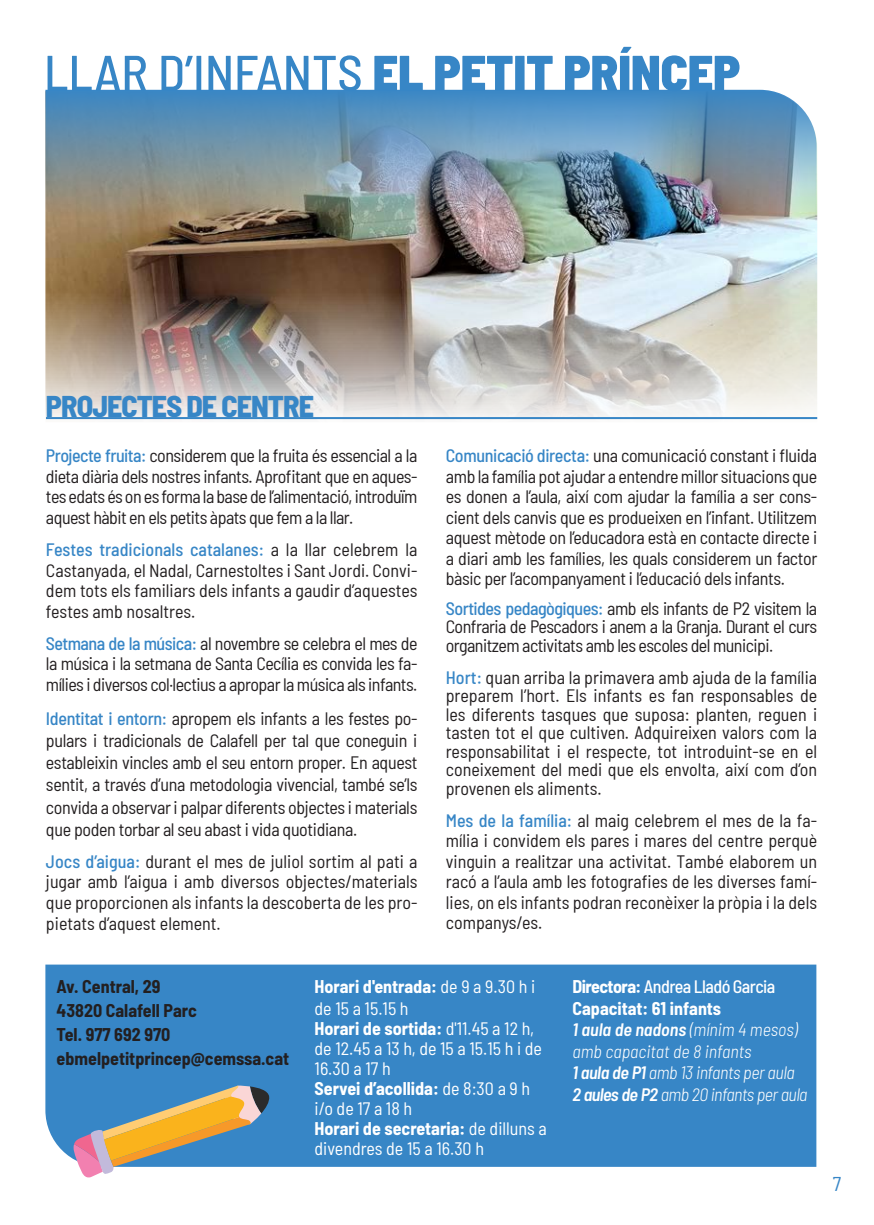
<style>
.page{position:relative;width:874px;height:1225px;background:#fff}
.page>*{position:absolute;margin:0;border:0;box-sizing:border-box;transform-origin:0 0}
.Estilo_de_párrafo_1{font:900 semi-condensed 50px "Barlow";color:#3786c6}
.t1{font:800 semi-condensed 30px "Barlow";letter-spacing:-.03em;color:#3786c6}
.t2{font:semi-condensed 20px "Barlow";color:#3786c6}
.t3{font:semi-condensed 18px/20.6px "Barlow";letter-spacing:-.02em;color:#231f20;text-align:justify}
.t4{font:semi-condensed 18px/20px "Barlow";color:#fff}
.t5{font:700 semi-condensed 18px "Barlow";color:#231f20}
.t6{font:italic 300 semi-condensed 18px "Barlow";letter-spacing:-.02em;color:#fff}
.t7{font:italic 300 semi-condensed 18px/21.6px "Barlow";color:#fff}
.t8{font:700 semi-condensed 18px "Barlow";color:#fff}
.t9{font:500 semi-condensed 18px "Barlow";letter-spacing:-.03em;color:#fff}
.s1{font-weight:500}
.s2{font-weight:500;color:#3786c6}
.s3{font-weight:700}
.s4{font-weight:400}
.s5{font-weight:600}
</style>
<div class="page">
<div style="left:45px;top:964px;width:771px;height:202px;background:#3786c6"></div>
<img style="left:45px;top:347px;width:771px;height:73px">
<hr style="left:46px;top:417px;width:770px;height:2px;background:#3786c6">
<img style="left:45px;top:90px;width:771px;height:257px">
<svg style="left:73px;top:1085px;width:196px;height:93px;background:#97a29d"></svg>
<p class="Estilo_de_párrafo_1" style="left:44px;top:36px;width:697px"><span class="s1">LLAR D’INFANTS</span> EL PETIT PRÍNCEP</p>
<p class="t1" style="left:46px;top:384px;width:269px">PROJECTES DE CENTRE</p>
<p class="t3" style="left:46px;top:444px;width:373px"><span class="s2">Projecte fruita:</span> considerem que la fruita és essencial a la dieta diària dels nostres infants. Aprofitant que en aques&shy;tes edats és on es forma la base de l’alimentació, introduïm aquest hàbit en els petits àpats que fem a la llar.</p>
<p class="t3" style="left:46px;top:538px;width:373px"><span class="s2">Festes tradicionals catalanes:</span> a la llar celebrem la Castanyada, el Nadal, Carnestoltes i Sant Jordi. Convi&shy;dem tots els familiars dels infants a gaudir d’aquestes festes amb nosaltres.</p>
<p class="t3" style="left:46px;top:632px;width:373px"><span class="s2">Setmana de la música:</span> al novembre se celebra el mes de la música i la setmana de Santa Cecília es convida les fa&shy;mílies i diversos col·lectius a apropar la música als infants.</p>
<p class="t3" style="left:46px;top:706px;width:373px;line-height:22.2px"><span class="s2">Identitat i entorn:</span> apropem els infants a les festes po&shy;pulars i tradicionals de Calafell per tal que coneguin i estableixin vincles amb el seu entorn proper. En aquest sentit, a través d’una metodologia vivencial, també se’ls convida a observar i palpar diferents objectes i materials que poden torbar al seu abast i vida quotidiana.</p>
<p class="t3" style="left:46px;top:849px;width:373px"><span class="s2">Jocs d’aigua:</span> durant el mes de juliol sortim al pati a jugar amb l’aigua i amb diversos objectes/materials que proporcionen als infants la descoberta de les pro&shy;pietats d’aquest element.</p>
<p class="t3" style="left:445px;top:444px;width:373px"><span class="s2">Comunicació directa:</span> una comunicació constant i fluida amb la família pot ajudar a entendre millor situacions que es donen a l’aula, així com ajudar la família a ser cons&shy;cient dels canvis que es produeixen en l’infant. Utilitzem aquest mètode on l’educadora està en contacte directe i a diari amb les famílies, les quals considerem un factor bàsic per l’acompanyament i l’educació dels infants.</p>
<p class="t3" style="left:445px;top:598px;width:373px;line-height:18.4px"><span class="s2">Sortides pedagògiques:</span> amb els infants de P2 visitem la Confraria de Pescadors i anem a la Granja. Durant el curs organitzem activitats amb les escoles del municipi.</p>
<p class="t3" style="left:445px;top:667px;width:373px;line-height:18.4px"><span class="s2">Hort:</span> quan arriba la primavera amb ajuda de la família preparem l’hort. Els infants es fan responsables de les diferents tasques que suposa: planten, reguen i tasten tot el que cultiven. Adquireixen valors com la responsabilitat i el respecte, tot introduint-se en el coneixement del medi que els envolta, així com d’on provenen els aliments.</p>
<p class="t3" style="left:445px;top:808px;width:373px"><span class="s2">Mes de la família:</span> al maig celebrem el mes de la fa&shy;mília i convidem els pares i mares del centre perquè vinguin a realitzar una activitat. També elaborem un racó a l’aula amb les fotografies de les diverses famí&shy;lies, on els infants podran reconèixer la pròpia i la dels companys/es.</p>
<p class="t5" style="left:57px;top:973px;width:105px">Av. Central, 29</p>
<p class="t5" style="left:57px;top:997px;width:142px">43820 Calafell Parc</p>
<p class="t5" style="left:57px;top:1021px;width:115px">Tel. 977 692 970</p>
<p class="t5" style="left:57px;top:1045px;width:234px">ebmelpetitprincep@cemssa.cat</p>
<p class="t4" style="left:314px;top:974px;width:222px;line-height:21.6px"><span class="s3">Horari d'entrada:</span> de 9 a 9.30 h i de 15 a 15.15 h</p>
<p class="t4" style="left:314px;top:1016px;width:229px"><span class="s3">Horari de sortida:</span> d'11.45 a 12 h, de 12.45 a 13 h, de 15 a 15.15 h i de<br>16.30 a 17 h</p>
<p class="t8" style="left:314px;top:1075px;width:217px">Servei d’acollida: <span class="s4">de 8:30 a 9 h</span></p>
<p class="t4" style="left:314px;top:1096px;width:99px">i/o de 17 a 18 h</p>
<p class="t4" style="left:314px;top:1116px;width:234px"><span class="s3">Horari de secretaria:</span> de dilluns a divendres de 15 a 16.30 h</p>
<p class="t9" style="left:572px;top:973px;width:204px"><span class="s3">Directora:</span> Andrea Lladó Garcia</p>
<p class="t8" style="left:572px;top:995px;width:150px">Capacitat: 61 infants</p>
<p class="t7" style="left:572px;top:1017px;width:226px"><span class="s5">1 aula de nadons</span> (mínim 4 mesos) amb capacitat de 8 infants</p>
<p class="t6" style="left:572px;top:1060px;width:224px"><span class="s5">1 aula de P1</span> amb 13 infants per aula</p>
<p class="t6" style="left:572px;top:1081px;width:236px"><span class="s5">2 aules de P2</span> amb 20 infants per aula</p>
<p class="t2" style="left:832px;top:1169px;width:10px">7</p>
</div>
